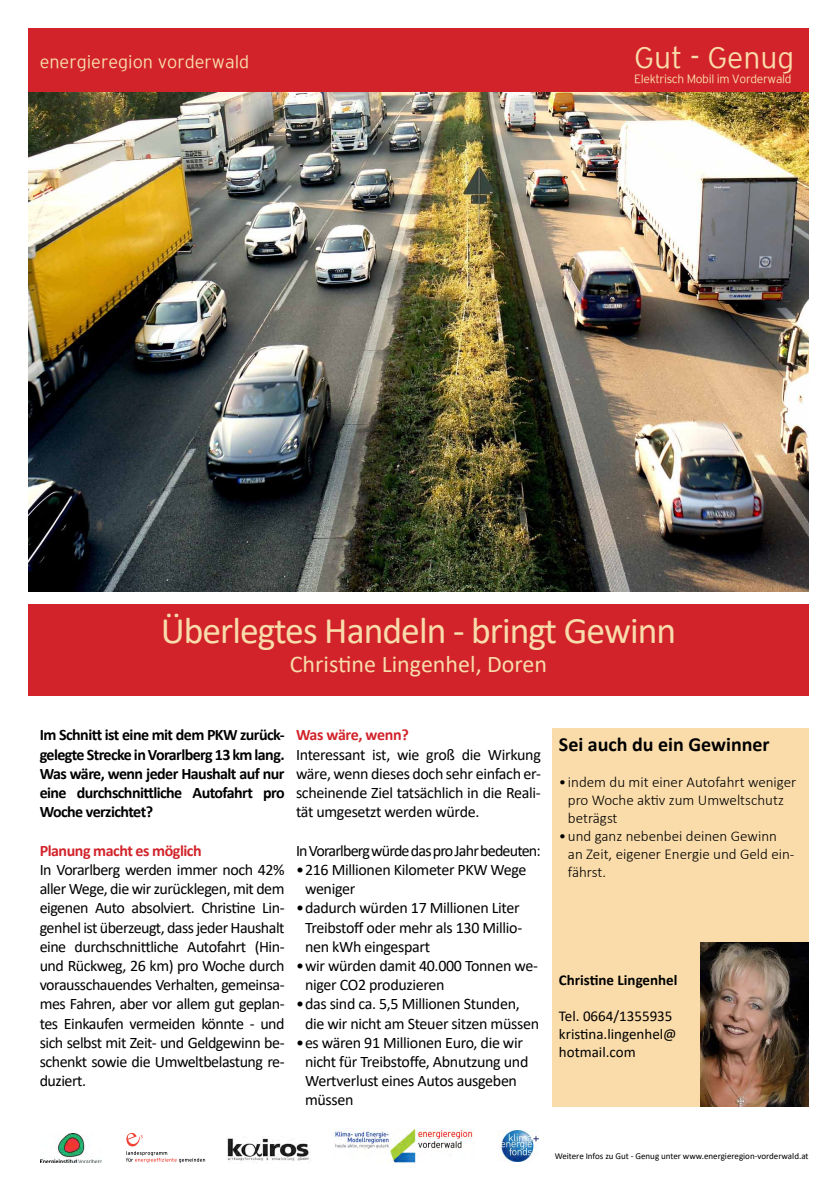
<style>
.page{position:relative;width:837px;height:1191px;background:#fff}
.page>*{position:absolute;margin:0;border:0;box-sizing:border-box;transform-origin:0 0}
.t1{font:37.5px "Calibri";letter-spacing:-.025em;color:#f8dcab}
.t2{font:300 30px "Energieinstitut";color:#fadcaa}
.t3{font:24px "Calibri";color:#f8dcab}
.t4{font:700 20px "Calibri";color:#000}
.t5{font:300 18px "Energieinstitut";color:#fadcaa}
.t6{font:16px/19.2px "Calibri";letter-spacing:-.02em;color:#000}
.t7{font:700 16px/19.2px "Calibri";letter-spacing:-.035em;color:#000;text-align:justify}
.t8{font:16px "Calibri";letter-spacing:-.05em;color:#000}
.t9{font:700 16px "Calibri";letter-spacing:-.03em;color:#d2232a}
.t10{font:300 15px/18px "Calibri";color:#000}
.t11{font:15px/18px "Calibri";color:#000}
.t12{font:700 15px "Calibri";color:#000}
.t13{font:300 12px "Energieinstitut";letter-spacing:-.03em;color:#fadcaa}
.t14{font:9px "Calibri";color:#000}
</style>
<div class="page">
<img style="left:28px;top:92px;width:780px;height:500px">
<div style="left:28px;top:28px;width:780px;height:64px;background:#d2232a"></div>
<svg style="left:126px;top:1132px;width:79px;height:30px"></svg>
<img style="left:335px;top:1128px;width:138px;height:35px">
<div style="left:28px;top:604px;width:780px;height:91px;background:#d2232a"></div>
<div style="left:551px;top:728px;width:257px;height:378px;background:#fadcaa"></div>
<img style="left:700px;top:943px;width:108px;height:163px">
<img style="left:41px;top:1133px;width:61px;height:29px">
<img style="left:227px;top:1136px;width:84px;height:25px">
<img style="left:500px;top:1130px;width:38px;height:31px">
<p class="t5" style="left:40px;top:52px;width:211px">energieregion vorderwald</p>
<h2 class="t2" style="left:634px;top:41px;width:161px">Gut - Genug</h2>
<p class="t13" style="left:634px;top:72px;width:159px">Elektrisch Mobil im Vorderwald</p>
<h1 class="t1" style="left:161px;top:605px;width:517px">Überlegtes Handeln - bringt Gewinn</h1>
<h3 class="t3" style="left:290px;top:647px;width:259px">Christine Lingenhel, Doren</h3>
<p class="t7" style="left:40px;top:725px;width:246px">Im Schnitt ist eine mit dem PKW zurück&shy;gelegte Strecke in Vorarlberg 13 km lang.<br>Was wäre, wenn jeder Haushalt auf nur eine durchschnittliche Autofahrt pro Woche verzichtet?</p>
<p class="t9" style="left:40px;top:839px;width:163px">Planung macht es möglich</p>
<p class="t6" style="left:40px;top:859px;width:246px;text-align:justify">In Vorarlberg werden immer noch 42% aller Wege, die wir zurücklegen, mit dem eigenen Auto absolviert. Christine Lin&shy;genhel ist überzeugt, dass jeder Haushalt eine durchschnittliche Autofahrt (Hin&shy;und Rückweg, 26 km) pro Woche durch vorausschauendes Verhalten, gemeinsa&shy;mes Fahren, aber vor allem gut geplan&shy;tes Einkaufen vermeiden könnte - und sich selbst mit Zeit- und Geldgewinn be&shy;schenkt sowie die Umweltbelastung re&shy;duziert.</p>
<p class="t9" style="left:296px;top:724px;width:114px">Was wäre, wenn?</p>
<p class="t6" style="left:296px;top:744px;width:246px;text-align:justify">Interessant ist, wie groß die Wirkung wäre, wenn dieses doch sehr einfach er&shy;scheinende Ziel tatsächlich in die Reali&shy;tät umgesetzt werden würde.</p>
<p class="t8" style="left:296px;top:839px;width:246px">In Vorarlberg würde das pro Jahr bedeuten:</p>
<p class="t6" style="left:305px;top:859px;width:223px;text-indent:-9px">•216 Millionen Kilometer PKW Wege weniger</p>
<p class="t6" style="left:305px;top:898px;width:219px;text-indent:-9px">•dadurch würden 17 Millionen Liter<br>Treibstoff oder mehr als 130 Millio&shy;nen kWh eingespart</p>
<p class="t6" style="left:305px;top:955px;width:234px;text-indent:-9px">•wir würden damit 40.000 Tonnen we&shy;niger CO2 produzieren</p>
<p class="t6" style="left:305px;top:994px;width:235px;text-indent:-9px">•das sind ca. 5,5 Millionen Stunden, die wir nicht am Steuer sitzen müssen</p>
<p class="t6" style="left:305px;top:1032px;width:225px;text-indent:-9px">•es wären 91 Millionen Euro, die wir nicht für Treibstoffe, Abnutzung und<br>Wertverlust eines Autos ausgeben müssen</p>
<p class="t4" style="left:558px;top:729px;width:212px">Sei auch du ein Gewinner</p>
<p class="t10" style="left:567px;top:772px;width:230px;text-indent:-9px">•indem du mit einer Autofahrt weniger pro Woche aktiv zum Umweltschutz beträgst</p>
<p class="t10" style="left:567px;top:826px;width:228px;text-indent:-9px">•und ganz nebenbei deinen Gewinn an Zeit, eigener Energie und Geld ein&shy;fährst.</p>
<p class="t12" style="left:558px;top:969px;width:120px">Christine Lingenhel</p>
<p class="t11" style="left:558px;top:1006px;width:119px">Tel. 0664/1355935 kristina.lingenhel@ hotmail.com</p>
<p class="t14" style="left:554px;top:1150px;width:255px">Weitere Infos zu Gut - Genug unter www.energieregion-vorderwald.at</p>
</div>
